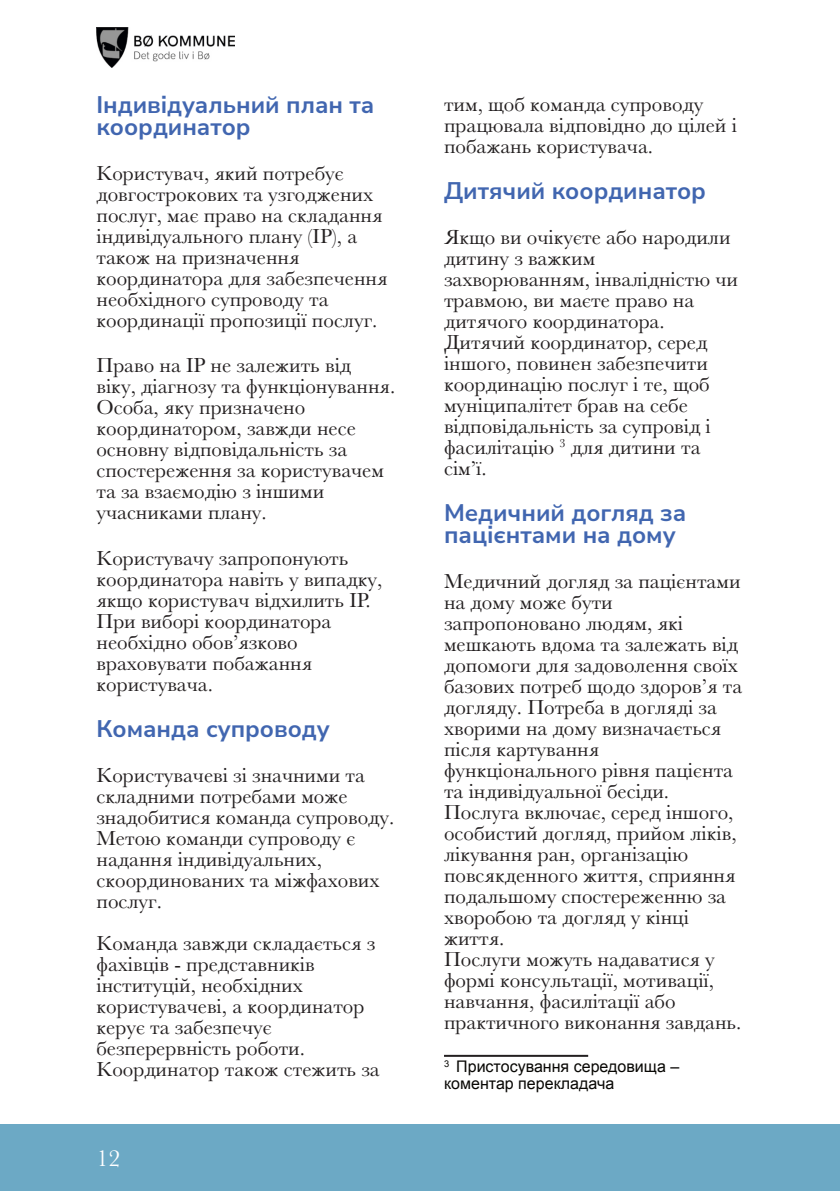
<style>
.page{position:relative;width:840px;height:1191px;background:#fff}
.page>*{position:absolute;margin:0;border:0;box-sizing:border-box;transform-origin:0 0}
.t1{font:700 24px/22px "Nunito Sans";color:#4166b0}
.t2{font:24px "Baskerville";color:#fff}
.t3{font:21px/21px "Baskerville";color:#231f20}
.t4{font:16px/16.6px "Arial";color:#080704}
</style>
<div class="page">
<div style="left:0;top:1124px;width:839px;height:67px;background:#6ca9c5"></div>
<img style="left:96px;top:27px;width:138px;height:41px">
<hr style="left:444px;top:1054px;width:144px;height:2px;background:#231f20">
<p class="t1" style="left:96px;top:94px;width:279px">Індивідуальний план та координатор</p>
<p class="t3" style="left:96px;top:163px;width:292px">Користувач, який потребує довгострокових та узгоджених послуг, має право на складання індивідуального плану (IP), а також на призначення координатора для забезпечення необхідного супроводу та координації пропозиції послуг.</p>
<p class="t3" style="left:96px;top:355px;width:300px">Право на IP не залежить від віку, діагнозу та функціонування.<br>Особа, яку призначено координатором, завжди несе основну відповідальність за спостереження за користувачем та за взаємодію з іншими учасниками плану.</p>
<p class="t3" style="left:96px;top:547px;width:287px">Користувачу запропонують координатора навіть у випадку, якщо користувач відхилить IP.<br>При виборі координатора необхідно обов’язково враховувати побажання користувача.</p>
<p class="t1" style="left:96px;top:717px;width:235px">Команда супроводу</p>
<p class="t3" style="left:96px;top:764px;width:299px">Користувачеві зі значними та складними потребами може знадобитися команда супроводу.<br>Метою команди супроводу є надання індивідуальних, скоординованих та міжфахових послуг.</p>
<p class="t3" style="left:96px;top:932px;width:285px">Команда завжди складається з фахівців - представників інституцій, необхідних користувачеві, а координатор керує та забезпечує безперервність роботи.<br>Координатор також стежить за</p>
<p class="t2" style="left:96px;top:1144px;width:25px">12</p>
<p class="t3" style="left:444px;top:93px;width:294px">тим, щоб команда супроводу працювала відповідно до цілей і побажань користувача.</p>
<p class="t1" style="left:444px;top:180px;width:263px">Дитячий координатор</p>
<p class="t3" style="left:444px;top:226px;width:295px">Якщо ви очікуєте або народили дитину з важким захворюванням, інвалідністю чи травмою, ви маєте право на дитячого координатора.<br>Дитячий координатор, серед іншого, повинен забезпечити координацію послуг і те, щоб муніципалітет брав на себе відповідальність за супровід і фасилітацію <sup>3</sup> для дитини та сім’ї.</p>
<p class="t1" style="left:444px;top:502px;width:243px">Медичний догляд за пацієнтами на дому</p>
<p class="t3" style="left:444px;top:570px;width:299px">Медичний догляд за пацієнтами на дому може бути запропоновано людям, які мешкають вдома та залежать від допомоги для задоволення своїх базових потреб щодо здоров’я та догляду. Потреба в догляді за хворими на дому визначається після картування функціонального рівня пацієнта та індивідуальної бесіди.<br>Послуга включає, серед іншого, особистий догляд, прийом ліків, лікування ран, організацію повсякденного життя, сприяння подальшому спостереженню за хворобою та догляд у кінці життя.<br>Послуги можуть надаватися у формі консультації, мотивації, навчання, фасилітації або практичного виконання завдань.</p>
<p class="t4" style="left:444px;top:1060px;width:237px"><sup>3</sup> Пристосування середовища – коментар перекладача</p>
</div>
